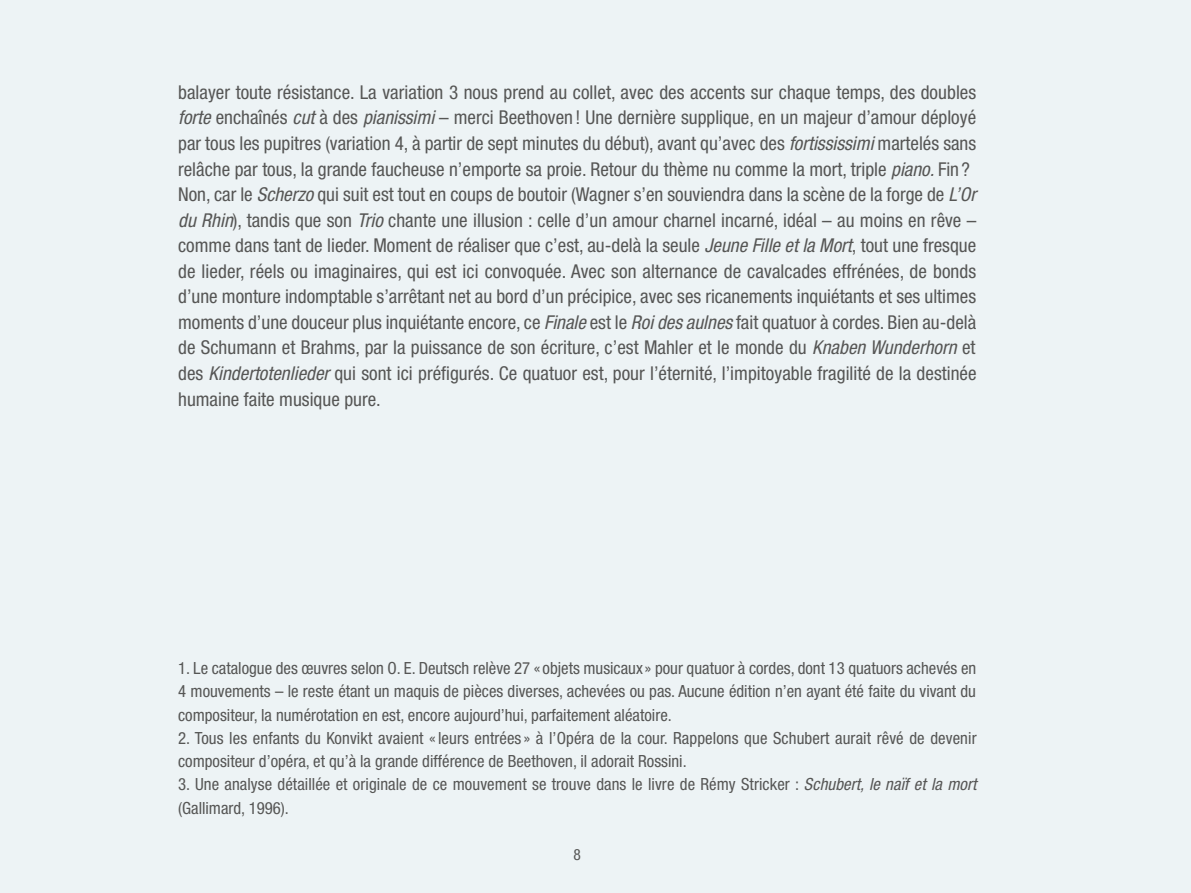
<style>
.page{position:relative;width:1191px;height:893px;background:#edf3f5}
.page>*{position:absolute;margin:0;border:0;box-sizing:border-box;transform-origin:0 0}
.t1{font:condensed 19.05px/25.5px "Helvetica Neue";color:#565655}
.t2{font:condensed 16.8px/23.2px "Helvetica Neue";letter-spacing:.005em;color:#565655}
.t3{font:condensed 15.45px "Helvetica Neue";color:#565655}
.s1{font-style:italic}
</style>
<div class="page">
<p class="t1" style="left:178px;top:79px;width:800px">balayer toute résistance. La variation 3 nous prend au collet, avec des accents sur chaque temps, des doubles <span class="s1">forte</span> enchaînés <span class="s1">cut</span> à des <span class="s1">pianissimi</span> – merci Beethoven ! Une dernière supplique, en un majeur d’amour déployé par tous les pupitres (variation 4, à partir de sept minutes du début), avant qu’avec des <span class="s1">fortississimi</span> martelés sans relâche par tous, la grande faucheuse n’emporte sa proie. Retour du thème nu comme la mort, triple <span class="s1">piano.</span> Fin ?<br>Non, car le <span class="s1">Scherzo</span> qui suit est tout en coups de boutoir (Wagner s’en souviendra dans la scène de la forge de <span class="s1">L’Or du Rhin</span>), tandis que son <span class="s1">Trio</span> chante une illusion : celle d’un amour charnel incarné, idéal – au moins en rêve – comme dans tant de lieder. Moment de réaliser que c’est, au-delà la seule <span class="s1">Jeune Fille et la Mort</span>, tout une fresque de lieder, réels ou imaginaires, qui est ici convoquée. Avec son alternance de cavalcades effrénées, de bonds d’une monture indomptable s’arrêtant net au bord d’un précipice, avec ses ricanements inquiétants et ses ultimes moments d’une douceur plus inquiétante encore, ce <span class="s1">Finale</span> est le <span class="s1">Roi des aulnes</span> fait quatuor à cordes. Bien au-delà de Schumann et Brahms, par la puissance de son écriture, c’est Mahler et le monde du <span class="s1">Knaben Wunderhorn</span> et des <span class="s1">Kindertotenlieder</span> qui sont ici préfigurés. Ce quatuor est, pour l’éternité, l’impitoyable fragilité de la destinée humaine faite musique pure.</p>
<p class="t2" style="left:178px;top:656px;width:799px;text-align:justify">1. Le catalogue des œuvres selon O. E. Deutsch relève 27 « objets musicaux » pour quatuor à cordes, dont 13 quatuors achevés en 4 mouvements – le reste étant un maquis de pièces diverses, achevées ou pas. Aucune édition n’en ayant été faite du vivant du compositeur, la numérotation en est, encore aujourd’hui, parfaitement aléatoire.</p>
<p class="t2" style="left:178px;top:726px;width:800px">2. Tous les enfants du Konvikt avaient « leurs entrées » à l’Opéra de la cour. Rappelons que Schubert aurait rêvé de devenir compositeur d’opéra, et qu’à la grande différence de Beethoven, il adorait Rossini.</p>
<p class="t2" style="left:178px;top:773px;width:800px">3. Une analyse détaillée et originale de ce mouvement se trouve dans le livre de Rémy Stricker : <span class="s1">Schubert, le naïf et la mort </span>(Gallimard, 1996).</p>
<p class="t3" style="left:573px;top:846px;width:9px">8</p>
</div>
